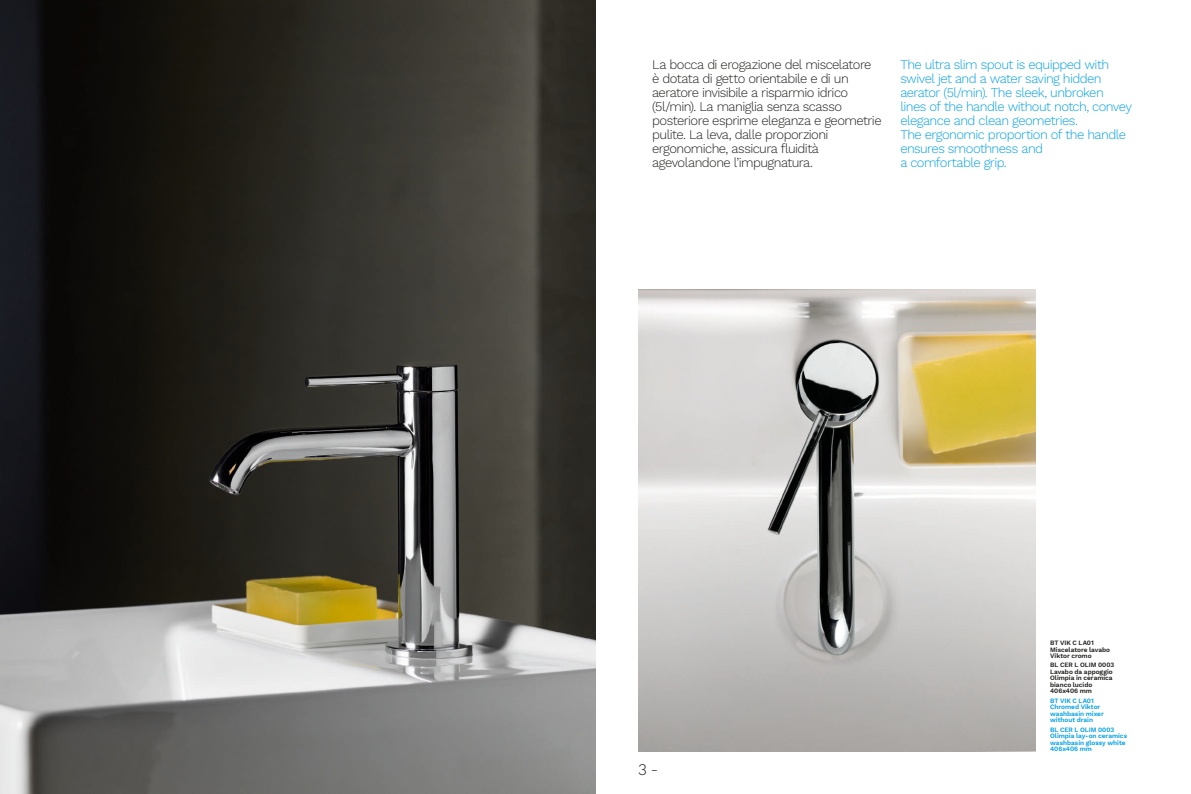
<style>
.page{position:relative;width:1191px;height:794px;background:#fff}
.page>*{position:absolute;margin:0;border:0;box-sizing:border-box;transform-origin:0 0}
.t1{font:300 16px "Work Sans";color:#1d1d1b}
.t2{font:300 13px/14px "Work Sans";letter-spacing:-.045em;color:#1d1d1b}
.t3{font:300 13px/14px "Work Sans";letter-spacing:-.045em;color:#009fe3}
.t4{font:600 6.5px/6.5px "Work Sans";letter-spacing:-.005em;color:#009fe3}
.t5{font:600 6.5px/6.5px "Work Sans";letter-spacing:-.005em;color:#1d1d1b}
</style>
<div class="page">
<img style="left:638px;top:289px;width:397px;height:462px">
<img style="left:0;top:0;width:595px;height:794px">
<p class="t2" style="left:652px;top:58px;width:231px">La bocca di erogazione del miscelatore è dotata di getto orientabile e di un aeratore invisibile a risparmio idrico (5l/min). La maniglia senza scasso posteriore esprime eleganza e geometrie pulite. La leva, dalle proporzioni ergonomiche, assicura fluidità agevolandone l’impugnatura.</p>
<p class="t3" style="left:900px;top:58px;width:233px">The ultra slim spout is equipped with swivel jet and a water saving hidden aerator (5l/min). The sleek, unbroken lines of the handle without notch, convey elegance and clean geometries.<br>The ergonomic proportion of the handle ensures smoothness and<br>a comfortable grip.</p>
<p class="t1" style="left:638px;top:760px;width:22px">3 -</p>
<p class="t5" style="left:1050px;top:640px;width:61px">BT VIK C LA01<br>Miscelatore lavabo<br>Viktor cromo</p>
<p class="t5" style="left:1050px;top:662px;width:66px">BL CER L OLIM 0003<br>Lavabo da appoggio<br>Olimpia in ceramica bianco lucido<br>406x406 mm</p>
<p class="t4" style="left:1050px;top:697px;width:55px">BT VIK C LA01<br>Chromed Viktor washbasin mixer without drain</p>
<p class="t4" style="left:1050px;top:726px;width:78px">BL CER L OLIM 0003<br>Olimpia lay-on ceramics washbasin glossy white<br>406x406 mm</p>
</div>
